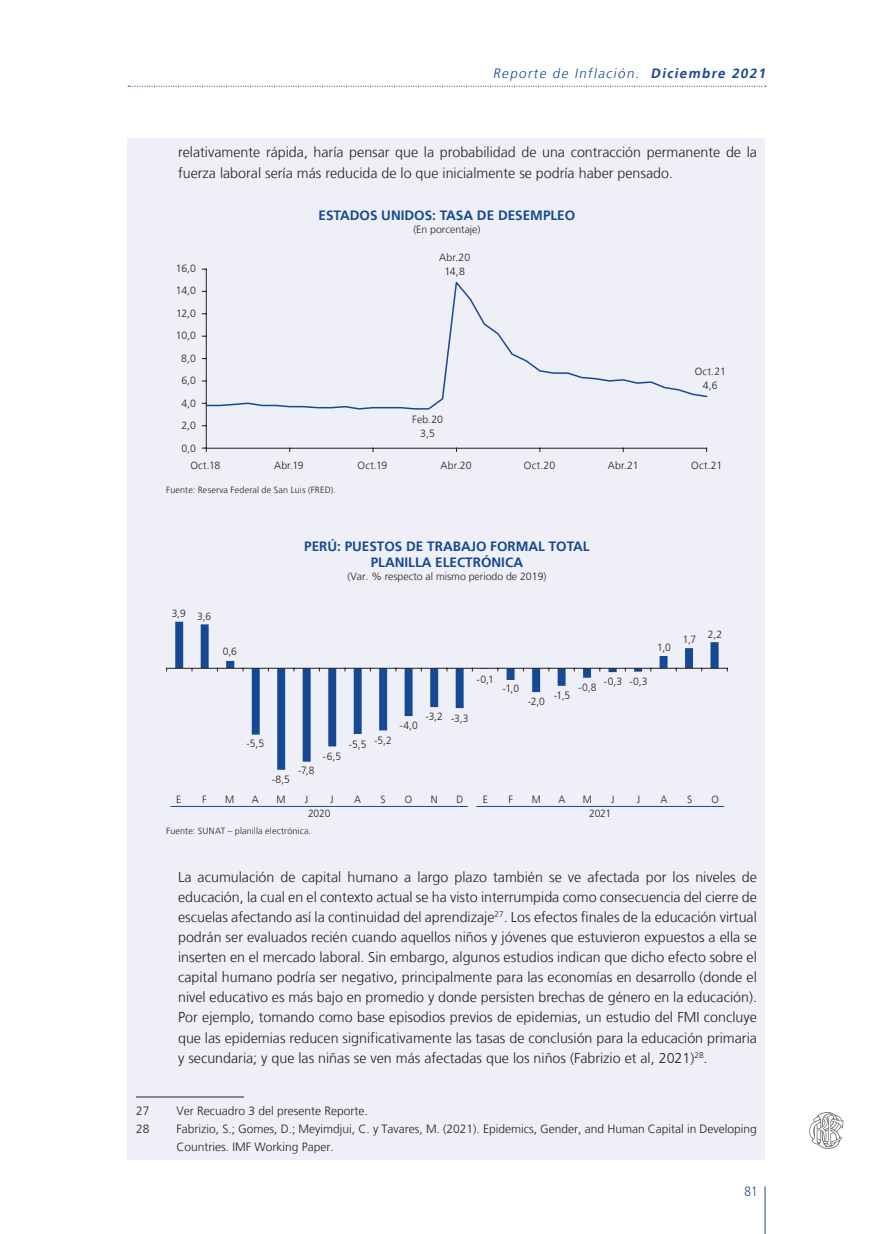
<style>
.page{position:relative;width:893px;height:1234px;background:#fff}
.page>*{position:absolute;margin:0;border:0;box-sizing:border-box;transform-origin:0 0}
.t1{font:300 14.25px/20.1px "Frutiger LT";color:#231f20}
.t2{font:700 13.5px "Frutiger LT";color:#164993}
.t3{font:italic 300 13.5px "Frutiger LT";color:#164993}
.t4{font:300 13.5px "Frutiger LT";color:#164993;scale:.88 1}
.PIE{font:300 12px/18px "Frutiger LT";color:#231f20}
.t5{font:300 10.5px "Frutiger LT";color:#231f20}
.t6{font:300 9px "Frutiger LT";letter-spacing:.015em;color:#231f20}
.s1{font-weight:700}
</style>
<div class="page">
<svg style="left:128px;top:86px;width:638px;height:1px"></svg>
<hr style="left:765px;top:1185px;width:1px;height:48px;background:#164993">
<svg style="left:809px;top:1112px;width:34px;height:37px"></svg>
<div style="left:128px;top:138px;width:637px;height:1021px;background:#eff0f7"></div>
<hr style="left:136px;top:1096px;width:108px;height:1px;background:#231f20">
<hr style="left:206px;top:269px;width:1px;height:179px;background:#231f20">
<hr style="left:206px;top:448px;width:501px;height:1px;background:#231f20">
<svg style="left:205px;top:279px;width:503px;height:131px"></svg>
<svg style="left:175px;top:621px;width:544px;height:148px"></svg>
<hr style="left:167px;top:668px;width:560px;height:1px;background:#231f20">
<hr style="left:171px;top:806px;width:296px;height:1px;background:#164993">
<hr style="left:477px;top:806px;width:247px;height:1px;background:#164993">
<p class="t3" style="left:493px;top:65px;width:277px">Reporte de Inflación. <span class="s1">Diciembre 2021</span></p>
<p class="t1" style="left:178px;top:143px;width:580px">relativamente rápida, haría pensar que la probabilidad de una contracción permanente de la fuerza laboral sería más reducida de lo que inicialmente se podría haber pensado.</p>
<p class="t2" style="left:319px;top:207px;width:258px">ESTADOS UNIDOS: TASA DE DESEMPLEO</p>
<p class="t5" style="left:413px;top:223px;width:69px">(En porcentaje)</p>
<p class="t5" style="left:439px;top:251px;width:33px">Abr.20</p>
<p class="t5" style="left:444px;top:265px;width:22px">14,8</p>
<p class="t5" style="left:176px;top:262px;width:22px">16,0</p>
<p class="t5" style="left:176px;top:284px;width:22px">14,0</p>
<p class="t5" style="left:176px;top:307px;width:21px">12,0</p>
<p class="t5" style="left:176px;top:329px;width:22px">10,0</p>
<p class="t5" style="left:181px;top:352px;width:16px">8,0</p>
<p class="t5" style="left:181px;top:374px;width:16px">6,0</p>
<p class="t5" style="left:181px;top:397px;width:16px">4,0</p>
<p class="t5" style="left:182px;top:419px;width:16px">2,0</p>
<p class="t5" style="left:181px;top:442px;width:16px">0,0</p>
<p class="t5" style="left:190px;top:459px;width:32px">Oct.18</p>
<p class="t5" style="left:274px;top:459px;width:31px">Abr.19</p>
<p class="t5" style="left:357px;top:459px;width:31px">Oct.19</p>
<p class="t5" style="left:440px;top:459px;width:33px">Abr.20</p>
<p class="t5" style="left:524px;top:459px;width:33px">Oct.20</p>
<p class="t5" style="left:608px;top:459px;width:32px">Abr.21</p>
<p class="t5" style="left:691px;top:459px;width:33px">Oct.21</p>
<p class="t5" style="left:695px;top:365px;width:33px">Oct.21</p>
<p class="t5" style="left:703px;top:379px;width:16px">4,6</p>
<p class="t5" style="left:412px;top:413px;width:32px">Feb.20</p>
<p class="t5" style="left:420px;top:427px;width:16px">3,5</p>
<p class="t6" style="left:166px;top:484px;width:171px">Fuente: Reserva Federal de San Luis (FRED).</p>
<p class="t2" style="left:304px;top:538px;width:287px">PERÚ: PUESTOS DE TRABAJO FORMAL TOTAL</p>
<p class="t2" style="left:371px;top:554px;width:154px">PLANILLA ELECTRÓNICA</p>
<p class="t5" style="left:347px;top:570px;width:200px">(Var. % respecto al mismo periodo de 2019)</p>
<p class="t5" style="left:172px;top:607px;width:16px">3,9</p>
<p class="t5" style="left:197px;top:610px;width:16px">3,6</p>
<p class="t5" style="left:223px;top:645px;width:16px">0,6</p>
<p class="t5" style="left:477px;top:673px;width:19px">-0,1</p>
<p class="t5" style="left:176px;top:793px;width:7px">E</p>
<p class="t5" style="left:202px;top:793px;width:6px">F</p>
<p class="t5" style="left:225px;top:793px;width:11px">M</p>
<p class="t5" style="left:247px;top:737px;width:19px">-5,5</p>
<p class="t5" style="left:252px;top:793px;width:8px">A</p>
<p class="t5" style="left:272px;top:772px;width:20px">-8,5</p>
<p class="t5" style="left:276px;top:793px;width:11px">M</p>
<p class="t5" style="left:298px;top:764px;width:18px">-7,8</p>
<p class="t5" style="left:305px;top:793px;width:5px">J</p>
<p class="t5" style="left:323px;top:750px;width:20px">-6,5</p>
<p class="t5" style="left:330px;top:793px;width:5px">J</p>
<p class="t5" style="left:308px;top:807px;width:24px">2020</p>
<p class="t6" style="left:166px;top:825px;width:146px">Fuente: SUNAT – planilla electrónica.</p>
<p class="t5" style="left:349px;top:738px;width:19px">-5,5</p>
<p class="t5" style="left:354px;top:793px;width:8px">A</p>
<p class="t5" style="left:374px;top:734px;width:19px">-5,2</p>
<p class="t5" style="left:400px;top:719px;width:20px">-4,0</p>
<p class="t5" style="left:425px;top:710px;width:19px">-3,2</p>
<p class="t5" style="left:381px;top:793px;width:7px">S</p>
<p class="t5" style="left:405px;top:793px;width:9px">O</p>
<p class="t5" style="left:431px;top:793px;width:8px">N</p>
<p class="t5" style="left:451px;top:712px;width:19px">-3,3</p>
<p class="t5" style="left:456px;top:793px;width:8px">D</p>
<p class="t5" style="left:483px;top:793px;width:7px">E</p>
<p class="t5" style="left:503px;top:682px;width:18px">-1,0</p>
<p class="t5" style="left:528px;top:694px;width:19px">-2,0</p>
<p class="t5" style="left:554px;top:689px;width:18px">-1,5</p>
<p class="t5" style="left:578px;top:681px;width:20px">-0,8</p>
<p class="t5" style="left:604px;top:675px;width:20px">-0,3</p>
<p class="t5" style="left:629px;top:675px;width:20px">-0,3</p>
<p class="t5" style="left:509px;top:793px;width:6px">F</p>
<p class="t5" style="left:532px;top:793px;width:11px">M</p>
<p class="t5" style="left:559px;top:793px;width:8px">A</p>
<p class="t5" style="left:583px;top:793px;width:11px">M</p>
<p class="t5" style="left:611px;top:793px;width:5px">J</p>
<p class="t5" style="left:589px;top:807px;width:24px">2021</p>
<p class="t5" style="left:637px;top:793px;width:5px">J</p>
<p class="t5" style="left:657px;top:641px;width:15px">1,0</p>
<p class="t5" style="left:661px;top:793px;width:8px">A</p>
<p class="t5" style="left:683px;top:633px;width:15px">1,7</p>
<p class="t5" style="left:708px;top:627px;width:16px">2,2</p>
<p class="t5" style="left:687px;top:793px;width:7px">S</p>
<p class="t5" style="left:711px;top:793px;width:9px">O</p>
<p class="t1" style="left:178px;top:866px;width:580px;text-align:justify">La acumulación de capital humano a largo plazo también se ve afectada por los niveles de educación, la cual en el contexto actual se ha visto interrumpida como consecuencia del cierre de escuelas afectando así la continuidad del aprendizaje<sup>27</sup>. Los efectos finales de la educación virtual podrán ser evaluados recién cuando aquellos niños y jóvenes que estuvieron expuestos a ella se inserten en el mercado laboral. Sin embargo, algunos estudios indican que dicho efecto sobre el capital humano podría ser negativo, principalmente para las economías en desarrollo (donde el nivel educativo es más bajo en promedio y donde persisten brechas de género en la educación).<br>Por ejemplo, tomando como base episodios previos de epidemias, un estudio del FMI concluye que las epidemias reducen significativamente las tasas de conclusión para la educación primaria y secundaria; y que las niñas se ven más afectadas que los niños (Fabrizio et al, 2021)<sup>28</sup>.</p>
<p class="PIE" style="left:136px;top:1101px;width:15px">27</p>
<p class="PIE" style="left:177px;top:1101px;width:193px">Ver Recuadro 3 del presente Reporte.</p>
<p class="PIE" style="left:136px;top:1119px;width:15px">28</p>
<p class="PIE" style="left:177px;top:1119px;width:582px">Fabrizio, S.; Gomes, D.; Meyimdjui, C. y Tavares, M. (2021). Epidemics, Gender, and Human Capital in Developing<br>Countries. IMF Working Paper.</p>
<p class="t4" style="left:745px;top:1183px;width:16px">81</p>
</div>
